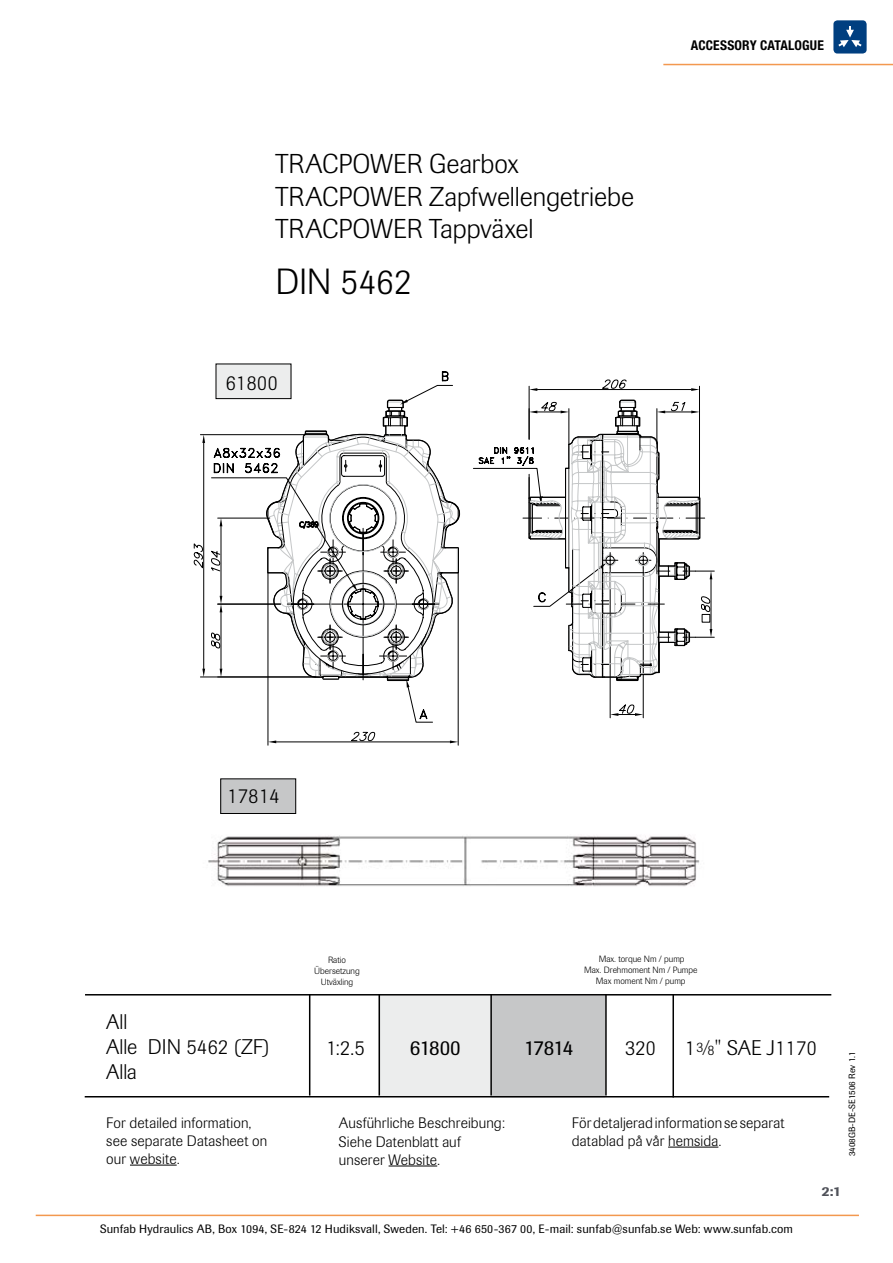
<style>
.page{position:relative;width:893px;height:1263px;background:#fff}
.page>*{position:absolute;margin:0;border:0;box-sizing:border-box;transform-origin:0 0}
.t1{font:300 36px "Imago BQ";color:#000}
.t2{font:300 27px/32.4px "Imago BQ";color:#000}
.t3{font:300 21px/25.2px "Imago BQ";color:#000}
.t4{font:21px "Imago BQ";letter-spacing:-.045em;color:#000}
.t5{font:300 15px/18px "Imago BQ";letter-spacing:.01em;color:#000}
.t6{font:700 condensed 13.5px "Helvetica Neue LT Std";letter-spacing:.01em;color:#000}
.t7{font:500 13.5px "Imago BQ";color:#4f5159}
.t8{font:12px "Imago BQ";letter-spacing:.01em;color:#000}
.t9{font:300 9px/10.8px "Imago BQ";color:#000;text-align:center}
.t10{font:9px "Imago BQ";color:#000}
.s1{font-size:14.25px}
.s2{font-size:18px}
</style>
<div class="page">
<hr style="left:36px;top:1214px;width:823px;height:2px;background:#f3984f">
<div style="left:216px;top:364px;width:75px;height:35px;background:#eceded"></div>
<div style="left:216px;top:364px;width:75px;height:35px;border:1px solid #000"></div>
<div style="left:492px;top:995px;width:113px;height:102px;background:#c6c7c8"></div>
<div style="left:378px;top:995px;width:114px;height:102px;background:#eceded"></div>
<hr style="left:85px;top:994px;width:746px;height:1px;background:#000">
<hr style="left:309px;top:994px;width:1px;height:101px;background:#000">
<hr style="left:672px;top:994px;width:2px;height:103px;background:#000">
<hr style="left:85px;top:1096px;width:744px;height:1px;background:#000">
<hr style="left:379px;top:994px;width:1px;height:101px;background:#000">
<hr style="left:490px;top:994px;width:2px;height:101px;background:#000">
<hr style="left:605px;top:994px;width:2px;height:101px;background:#000">
<svg style="left:610px;top:704px;width:33px;height:12px"></svg>
<hr style="left:268px;top:573px;width:1px;height:172px;background:#000">
<hr style="left:458px;top:572px;width:1px;height:173px;background:#000">
<svg style="left:473px;top:448px;width:241px;height:190px"></svg>
<svg style="left:523px;top:380px;width:189px;height:258px"></svg>
<svg style="left:528px;top:400px;width:173px;height:281px"></svg>
<svg style="left:194px;top:399px;width:267px;height:344px"></svg>
<svg style="left:266px;top:399px;width:194px;height:282px"></svg>
<img style="left:208px;top:835px;width:492px;height:52px">
<div style="left:221px;top:779px;width:75px;height:34px;background:#c6c7c8"></div>
<div style="left:220px;top:778px;width:76px;height:36px;border:1px solid #000"></div>
<hr style="left:663px;top:64px;width:230px;height:1px;background:#f3984f">
<div style="left:833px;top:20px;width:34px;height:34px;background:#003f80;border-radius:4px"></div>
<svg style="left:838px;top:26px;width:23px;height:21px"></svg>
<hr style="left:130px;top:1165px;width:47px;height:1px;background:#000">
<hr style="left:668px;top:1147px;width:50px;height:1px;background:#000">
<hr style="left:389px;top:1165px;width:48px;height:1px;background:#000">
<h2 class="t2" style="left:275px;top:148px;width:360px">TRACPOWER Gearbox<br>TRACPOWER Zapfwellengetriebe<br>TRACPOWER Tappväxel</h2>
<h1 class="t1" style="left:275px;top:262px;width:138px">DIN 5462</h1>
<h3 class="t3" style="left:225px;top:371px;width:54px">61800</h3>
<p class="t6" style="left:691px;top:37px;width:134px">ACCESSORY CATALOGUE</p>
<h3 class="t3" style="left:227px;top:784px;width:54px">17814</h3>
<p class="t9" style="left:314px;top:955px;width:47px">Ratio<br>Übersetzung<br>Utväxling</p>
<p class="t9" style="left:584px;top:954px;width:115px">Max. torque Nm / pump<br>Max. Drehmoment Nm / Pumpe<br>Max moment Nm / pump</p>
<h3 class="t3" style="left:106px;top:1009px;width:165px">All<br>Alle DIN 5462 (ZF)<br>Alla</h3>
<h3 class="t3" style="left:326px;top:1035px;width:40px">1:2.5</h3>
<h3 class="t4" style="left:410px;top:1035px;width:53px">61800</h3>
<h3 class="t4" style="left:524px;top:1035px;width:51px">17814</h3>
<h3 class="t3" style="left:625px;top:1035px;width:32px">320</h3>
<h3 class="t3" style="left:685px;top:1035px;width:134px">1<span class="s1">3</span>⁄<span class="s1">8</span><span class="s2">"</span> SAE J1170</h3>
<p class="t5" style="left:106px;top:1114px;width:162px">For detailed information, see separate Datasheet on our website.</p>
<p class="t5" style="left:572px;top:1114px;width:214px">För detaljerad information se separat datablad på vår hemsida.</p>
<p class="t5" style="left:339px;top:1114px;width:168px">Ausführliche Beschreibung:<br>Siehe Datenblatt auf unserer Website.</p>
<p class="t7" style="left:822px;top:1183px;width:21px">2:1</p>
<p class="t10" style="left:847px;top:1156px;width:106px;rotate:-90deg">3408GB-DE-SE1506 Rev 1.1</p>
<p class="t8" style="left:100px;top:1222px;width:694px">Sunfab Hydraulics AB, Box 1094, SE-824 12 Hudiksvall, Sweden. Tel: +46 650-367 00, E-mail: sunfab@sunfab.se Web: www.sunfab.com</p>
</div>
